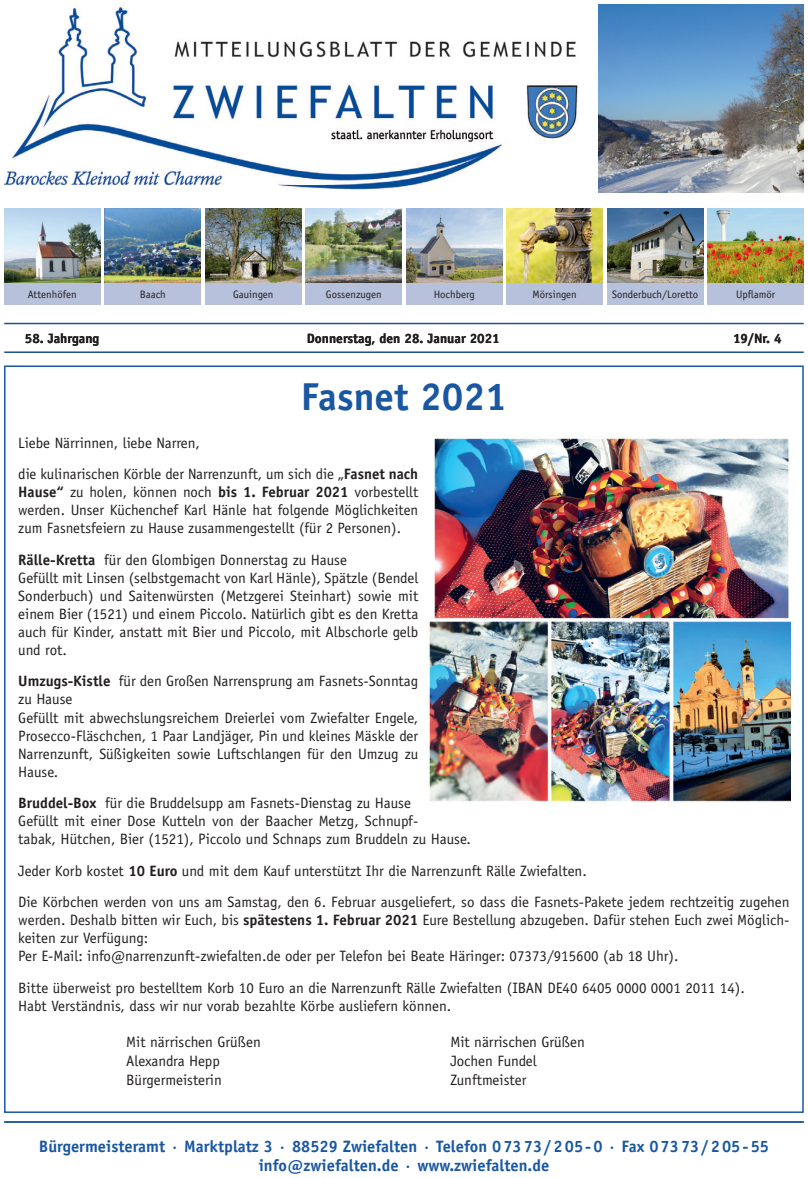
<style>
.page{position:relative;width:808px;height:1178px;background:#fff}
.page>*{position:absolute;margin:0;border:0;box-sizing:border-box;transform-origin:0 0}
.t1{font:700 39px "Officina Sans";color:#1a57a2}
.t2{font:700 16.5px/19.5px "Officina Sans";color:#1a57a2;text-align:center}
.t3{font:15px/18px "Officina Sans";color:#231f20}
.t4{font:15px "Officina Sans";letter-spacing:-.02em;color:#231f20}
.t5{font:700 13.5px "Officina Sans";color:#231f20}
.t6{font:10.8px "Officina Sans";color:#231f20}
.s1{font-weight:700}
</style>
<div class="page">
<img style="left:429px;top:438px;width:362px;height:364px">
<hr style="left:4px;top:1121px;width:800px;height:2px;background:#1a57a2">
<div style="left:4px;top:324px;width:800px;height:29px;background:#fff;border:2px solid #fff"></div>
<img style="left:4px;top:6px;width:574px;height:184px">
<img style="left:4px;top:208px;width:96px;height:75px">
<img style="left:105px;top:208px;width:96px;height:75px">
<img style="left:205px;top:208px;width:96px;height:75px">
<img style="left:306px;top:208px;width:96px;height:75px">
<img style="left:406px;top:208px;width:96px;height:75px">
<img style="left:507px;top:208px;width:96px;height:75px">
<img style="left:607px;top:208px;width:96px;height:75px">
<img style="left:708px;top:208px;width:96px;height:75px">
<div style="left:4px;top:283px;width:96px;height:21px;background:#b7c1dc"></div>
<div style="left:205px;top:283px;width:96px;height:21px;background:#b7c1dc"></div>
<div style="left:306px;top:283px;width:96px;height:21px;background:#b7c1dc"></div>
<div style="left:607px;top:283px;width:96px;height:21px;background:#b7c1dc"></div>
<div style="left:708px;top:283px;width:96px;height:21px;background:#b7c1dc"></div>
<div style="left:507px;top:283px;width:96px;height:21px;background:#b7c1dc"></div>
<div style="left:406px;top:283px;width:96px;height:21px;background:#b7c1dc"></div>
<div style="left:105px;top:283px;width:96px;height:21px;background:#b7c1dc"></div>
<hr style="left:4px;top:323px;width:800px;height:1px;background:#1e4e9a">
<hr style="left:4px;top:351px;width:800px;height:2px;background:#1e4e9a">
<img style="left:598px;top:4px;width:206px;height:188px">
<p class="t6" style="left:28px;top:288px;width:50px">Attenhöfen</p>
<p class="t6" style="left:140px;top:288px;width:28px">Baach</p>
<p class="t6" style="left:233px;top:288px;width:42px">Gauingen</p>
<p class="t6" style="left:326px;top:288px;width:57px">Gossenzugen</p>
<p class="t6" style="left:434px;top:288px;width:42px">Hochberg</p>
<p class="t6" style="left:532px;top:288px;width:46px">Mörsingen</p>
<p class="t6" style="left:612px;top:288px;width:88px">Sonderbuch/Loretto</p>
<p class="t6" style="left:736px;top:288px;width:41px">Upflamör</p>
<p class="t5" style="left:25px;top:330px;width:76px">58. Jahrgang</p>
<p class="t5" style="left:307px;top:330px;width:195px">Donnerstag, den 28. Januar 2021</p>
<p class="t5" style="left:733px;top:330px;width:50px">19/Nr. 4</p>
<h1 class="t1" style="left:301px;top:373px;width:207px">Fasnet 2021</h1>
<p class="t3" style="left:18px;top:427px;width:401px;line-height:31.5px">Liebe Närrinnen, liebe Narren,<br>die kulinarischen Körble der Narrenzunft, um sich die „<span class="s1">Fasnet nach</span></p>
<p class="t3" style="left:18px;top:483px;width:402px;text-align:justify"><span class="s1">Hause“</span> zu holen, können noch <span class="s1">bis 1. Februar 2021</span> vorbestellt werden. Unser Küchenchef Karl Hänle hat folgende Möglichkeiten zum Fasnetsfeiern zu Hause zusammengestellt (für 2 Personen).</p>
<p class="t3" style="left:18px;top:551px;width:402px"><span class="s1">Rälle-Kretta</span> für den Glombigen Donnerstag zu Hause<br>Gefüllt mit Linsen (selbstgemacht von Karl Hänle), Spätzle (Bendel Sonderbuch) und Saitenwürsten (Metzgerei Steinhart) sowie mit einem Bier (1521) und einem Piccolo. Natürlich gibt es den Kretta auch für Kinder, anstatt mit Bier und Piccolo, mit Albschorle gelb und rot.</p>
<p class="t3" style="left:18px;top:672px;width:401px"><span class="s1">Umzugs-Kistle</span> für den Großen Narrensprung am Fasnets-Sonntag zu Hause<br>Gefüllt mit abwechslungsreichem Dreierlei vom Zwiefalter Engele, Prosecco-Fläschchen, 1 Paar Landjäger, Pin und kleines Mäskle der Narrenzunft, Süßigkeiten sowie Luftschlangen für den Umzug zu Hause.</p>
<p class="t3" style="left:18px;top:794px;width:454px"><span class="s1">Bruddel-Box</span> für die Bruddelsupp am Fasnets-Dienstag zu Hause<br>Gefüllt mit einer Dose Kutteln von der Baacher Metzg, Schnupf-<br>tabak, Hütchen, Bier (1521), Piccolo und Schnaps zum Bruddeln zu Hause.</p>
<p class="t3" style="left:18px;top:855px;width:773px;line-height:31.5px">Jeder Korb kostet <span class="s1">10 Euro</span> und mit dem Kauf unterstützt Ihr die Narrenzunft Rälle Zwiefalten.<br>Die Körbchen werden von uns am Samstag, den 6. Februar ausgeliefert, so dass die Fasnets-Pakete jedem rechtzeitig zugehen</p>
<p class="t3" style="left:18px;top:911px;width:773px">werden. Deshalb bitten wir Euch, bis <span class="s1">spätestens 1. Februar 2021</span> Eure Bestellung abzugeben. Dafür stehen Euch zwei Möglich&shy;keiten zur Verfügung:<br>Per E-Mail: info@narrenzunft-zwiefalten.de oder per Telefon bei Beate Häringer: 07373/915600 (ab 18 Uhr).</p>
<p class="t3" style="left:18px;top:978px;width:728px">Bitte überweist pro bestelltem Korb 10 Euro an die Narrenzunft Rälle Zwiefalten (IBAN DE40 6405 0000 0001 2011 14).<br>Habt Verständnis, dass wir nur vorab bezahlte Körbe ausliefern können.</p>
<p class="t3" style="left:126px;top:1032px;width:136px">Mit närrischen Grüßen</p>
<p class="t3" style="left:450px;top:1032px;width:136px">Mit närrischen Grüßen</p>
<p class="t4" style="left:126px;top:1052px;width:95px">Alexandra Hepp</p>
<p class="t3" style="left:450px;top:1051px;width:88px">Jochen Fundel</p>
<p class="t3" style="left:126px;top:1071px;width:97px">Bürgermeisterin</p>
<p class="t3" style="left:450px;top:1071px;width:78px">Zunftmeister</p>
<p class="t2" style="left:39px;top:1136px;width:731px">Bürgermeisteramt · Marktplatz 3 · 88529 Zwiefalten · Telefon 07373/205-0 · Fax 07373/205-55 info@zwiefalten.de · www.zwiefalten.de</p>
</div>
